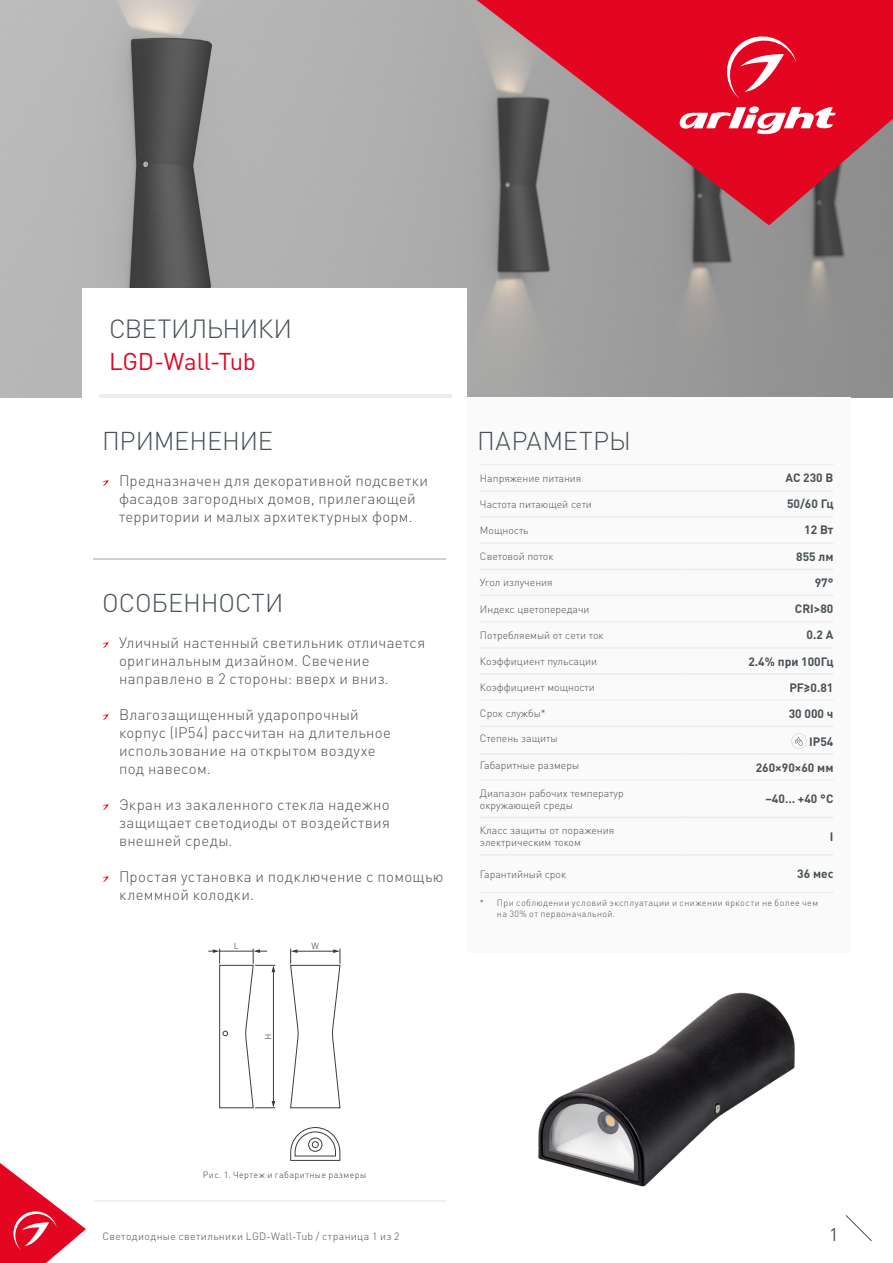
<style>
.page{position:relative;width:893px;height:1263px;background:#fff}
.page>*{position:absolute;margin:0;border:0;box-sizing:border-box;transform-origin:0 0}
.t1{font:300 25.95px "DIN Pro";letter-spacing:-.025em;color:#485156}
.t2{font:300 25.5px "DIN Pro";letter-spacing:-.005em;color:#485156}
.t3{font:300 25.5px "DIN Pro";letter-spacing:.015em;color:#485156}
.t4{font:24px "DIN Pro";letter-spacing:-.01em;color:#e40521}
.t5{font:18px "DIN Pro";color:#485156}
.t6{font:300 15px/18px "DIN Pro";letter-spacing:.02em;color:#485156}
.t7{font:700 12px "DIN Pro";color:#485156}
.t8{font:300 10.5px/12px "DIN Pro";color:#485156}
.t9{font:300 10.5px "DIN Pro";letter-spacing:.035em;color:#485156}
.t10{font:300 9px/10.5px "DIN Pro";letter-spacing:.04em;color:#485156}
.t11{font:300 9px "DIN Pro";letter-spacing:.04em;color:#3c3c3b}
</style>
<div class="page">
<svg style="left:845px;top:1215px;width:27px;height:26px"></svg>
<img style="left:0;top:0;width:892px;height:398px">
<div style="left:467px;top:397px;width:383px;height:556px;background:#fbfafa"></div>
<hr style="left:480px;top:464px;width:206px;height:1px;background:#ededed">
<hr style="left:686px;top:464px;width:147px;height:1px;background:#ededed">
<hr style="left:480px;top:490px;width:206px;height:1px;background:#ededed">
<hr style="left:686px;top:490px;width:147px;height:1px;background:#ededed">
<hr style="left:480px;top:516px;width:206px;height:2px;background:#ededed">
<hr style="left:686px;top:516px;width:147px;height:2px;background:#ededed">
<hr style="left:480px;top:542px;width:206px;height:2px;background:#ededed">
<hr style="left:686px;top:542px;width:147px;height:2px;background:#ededed">
<hr style="left:480px;top:569px;width:206px;height:1px;background:#ededed">
<hr style="left:686px;top:569px;width:147px;height:1px;background:#ededed">
<hr style="left:480px;top:595px;width:206px;height:1px;background:#ededed">
<hr style="left:686px;top:595px;width:147px;height:1px;background:#ededed">
<hr style="left:480px;top:621px;width:206px;height:1px;background:#ededed">
<hr style="left:686px;top:621px;width:147px;height:1px;background:#ededed">
<hr style="left:480px;top:647px;width:206px;height:2px;background:#ededed">
<hr style="left:686px;top:647px;width:147px;height:2px;background:#ededed">
<hr style="left:480px;top:673px;width:206px;height:2px;background:#ededed">
<hr style="left:686px;top:673px;width:147px;height:2px;background:#ededed">
<hr style="left:480px;top:699px;width:206px;height:2px;background:#ededed">
<hr style="left:686px;top:699px;width:147px;height:2px;background:#ededed">
<hr style="left:480px;top:726px;width:206px;height:1px;background:#ededed">
<hr style="left:686px;top:726px;width:147px;height:1px;background:#ededed">
<hr style="left:480px;top:753px;width:206px;height:2px;background:#ededed">
<hr style="left:686px;top:753px;width:147px;height:2px;background:#ededed">
<hr style="left:480px;top:892px;width:206px;height:1px;background:#ededed">
<hr style="left:686px;top:892px;width:147px;height:1px;background:#ededed">
<hr style="left:480px;top:779px;width:206px;height:2px;background:#ededed">
<hr style="left:686px;top:779px;width:147px;height:2px;background:#ededed">
<hr style="left:480px;top:816px;width:206px;height:2px;background:#ededed">
<hr style="left:686px;top:816px;width:147px;height:2px;background:#ededed">
<hr style="left:480px;top:854px;width:206px;height:2px;background:#ededed">
<hr style="left:686px;top:854px;width:147px;height:2px;background:#ededed">
<svg style="left:791px;top:734px;width:15px;height:14px"></svg>
<div style="left:82px;top:288px;width:384px;height:117px;background:#fff"></div>
<svg style="left:102px;top:480px;width:7px;height:6px"></svg>
<svg style="left:102px;top:642px;width:7px;height:6px"></svg>
<svg style="left:102px;top:714px;width:7px;height:6px"></svg>
<svg style="left:102px;top:804px;width:7px;height:6px"></svg>
<svg style="left:102px;top:876px;width:7px;height:6px"></svg>
<hr style="left:99px;top:394px;width:352px;height:3px;background:#ededed">
<hr style="left:94px;top:559px;width:352px;height:1px;background:#d0d0d0">
<hr style="left:94px;top:1200px;width:352px;height:1px;background:#e3e3e3">
<svg style="left:208px;top:949px;width:133px;height:212px"></svg>
<img style="left:538px;top:992px;width:257px;height:195px">
<svg style="left:477px;top:0;width:416px;height:225px;background:#bb4553"></svg>
<svg style="left:677px;top:106px;width:159px;height:31px"></svg>
<svg style="left:722px;top:31px;width:74px;height:68px;background:#e82f46"></svg>
<svg style="left:0;top:1163px;width:86px;height:100px"></svg>
<h1 class="t1" style="left:109px;top:311px;width:185px">СВЕТИЛЬНИКИ</h1>
<h3 class="t4" style="left:109px;top:345px;width:148px">LGD-Wall-Tub</h3>
<h2 class="t2" style="left:102px;top:423px;width:172px">ПРИМЕНЕНИЕ</h2>
<p class="t6" style="left:119px;top:471px;width:311px">Предназначен для декоративной подсветки фасадов загородных домов, прилегающей территории и малых архитектурных форм.</p>
<h2 class="t2" style="left:102px;top:585px;width:183px">ОСОБЕННОСТИ</h2>
<p class="t6" style="left:119px;top:633px;width:308px">Уличный настенный светильник отличается оригинальным дизайном. Свечение направлено в 2 стороны: вверх и вниз.</p>
<p class="t6" style="left:119px;top:705px;width:273px">Влагозащищенный ударопрочный корпус (IP54) рассчитан на длительное использование на открытом воздухе под навесом.</p>
<p class="t6" style="left:119px;top:795px;width:272px;text-align:justify">Экран из закаленного стекла надежно защищает светодиоды от воздействия внешней среды.</p>
<p class="t6" style="left:119px;top:867px;width:326px">Простая установка и подключение с помощью клеммной колодки.</p>
<p class="t11" style="left:234px;top:939px;width:7px">L</p>
<p class="t11" style="left:311px;top:939px;width:9px">W</p>
<p class="t11" style="left:262px;top:1040px;width:8px;rotate:-90deg">H</p>
<h2 class="t3" style="left:477px;top:423px;width:155px">ПАРАМЕТРЫ</h2>
<p class="t8" style="left:480px;top:471px;width:103px">Напряжение питания</p>
<p class="t7" style="left:785px;top:469px;width:49px">АС 230 B</p>
<p class="t8" style="left:480px;top:498px;width:114px">Частота питающей сети</p>
<p class="t7" style="left:787px;top:496px;width:48px">50/60 Гц</p>
<p class="t8" style="left:480px;top:524px;width:50px">Мощность</p>
<p class="t7" style="left:804px;top:522px;width:31px">12 Вт</p>
<p class="t8" style="left:480px;top:550px;width:75px">Световой поток</p>
<p class="t7" style="left:796px;top:548px;width:39px">855 лм</p>
<p class="t8" style="left:480px;top:576px;width:74px">Угол излучения</p>
<p class="t7" style="left:815px;top:574px;width:20px">97°</p>
<p class="t8" style="left:480px;top:602px;width:111px">Индекс цветопередачи</p>
<p class="t7" style="left:795px;top:600px;width:40px">CRI&gt;80</p>
<p class="t8" style="left:480px;top:628px;width:125px">Потребляемый от сети ток</p>
<p class="t7" style="left:806px;top:626px;width:28px">0.2 A</p>
<p class="t8" style="left:480px;top:655px;width:119px">Коэффициент пульсации</p>
<p class="t7" style="left:748px;top:653px;width:87px">2.4% при 100Гц</p>
<p class="t8" style="left:480px;top:681px;width:116px">Коэффициент мощности</p>
<p class="t7" style="left:789px;top:679px;width:46px">PF≥0.81</p>
<p class="t8" style="left:480px;top:707px;width:67px">Срок службы*</p>
<p class="t7" style="left:789px;top:705px;width:46px">30 000 ч</p>
<p class="t8" style="left:480px;top:732px;width:79px">Степень защиты</p>
<p class="t7" style="left:809px;top:733px;width:26px">IP54</p>
<p class="t8" style="left:480px;top:759px;width:101px">Габаритные размеры</p>
<p class="t7" style="left:756px;top:760px;width:79px">260×90×60 мм</p>
<p class="t8" style="left:480px;top:786px;width:145px">Диапазон рабочих температур окружающей среды</p>
<p class="t7" style="left:765px;top:791px;width:69px">–40… +40 °С</p>
<p class="t8" style="left:480px;top:824px;width:136px">Класс защиты от поражения электрическим током</p>
<p class="t7" style="left:830px;top:828px;width:5px">I</p>
<p class="t8" style="left:480px;top:867px;width:88px">Гарантийный срок</p>
<p class="t7" style="left:797px;top:865px;width:38px">36 мес</p>
<p class="t10" style="left:497px;top:897px;width:323px;text-indent:-17px">* При соблюдении условий эксплуатации и снижении яркости не более чем на 30% от первоначальной.</p>
<p class="t11" style="left:203px;top:1168px;width:165px">Рис. 1. Чертеж и габаритные размеры</p>
<p class="t9" style="left:102px;top:1229px;width:299px">Светодиодные светильники LGD-Wall-Tub / страница 1 из 2</p>
<p class="t5" style="left:829px;top:1222px;width:11px">1</p>
</div>
